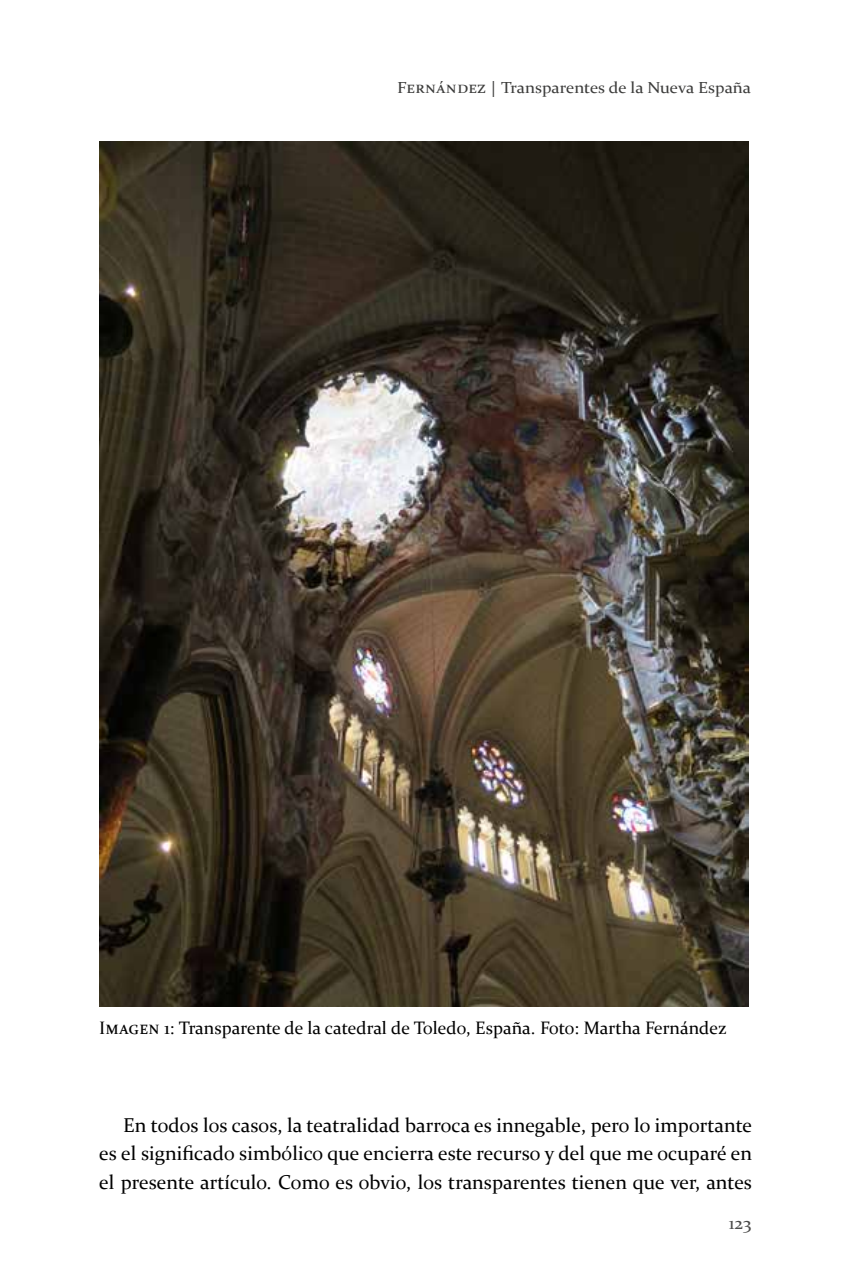
<style>
.page{position:relative;width:851px;height:1276px;background:#fff}
.page>*{position:absolute;margin:0;border:0;box-sizing:border-box;transform-origin:0 0}
.t1{font:20px/28.6px "Constantia";color:#000;text-align:justify}
.t2{font:18px "Constantia";color:#000}
.t3{font:18px "Constantia";color:#4a4a49}
.t4{font:16px "Constantia";color:#3c3c3b;scale:1.1 1}
</style>
<div class="page">
<img style="left:99px;top:142px;width:648px;height:864px">
<p class="t4" style="left:397px;top:77px;width:323px">Fernández | Transparentes de la Nueva España</p>
<p class="t2" style="left:99px;top:1015px;width:629px">Imagen 1: Transparente de la catedral de Toledo, España. Foto: Martha Fernández</p>
<p class="t1" style="left:99px;top:1109px;width:654px;text-indent:24px">En todos los casos, la teatralidad barroca es innegable, pero lo importante es el significado simbólico que encierra este recurso y del que me ocuparé en el presente artículo. Como es obvio, los transparentes tienen que ver, antes</p>
<p class="t3" style="left:728px;top:1210px;width:24px">123</p>
</div>
